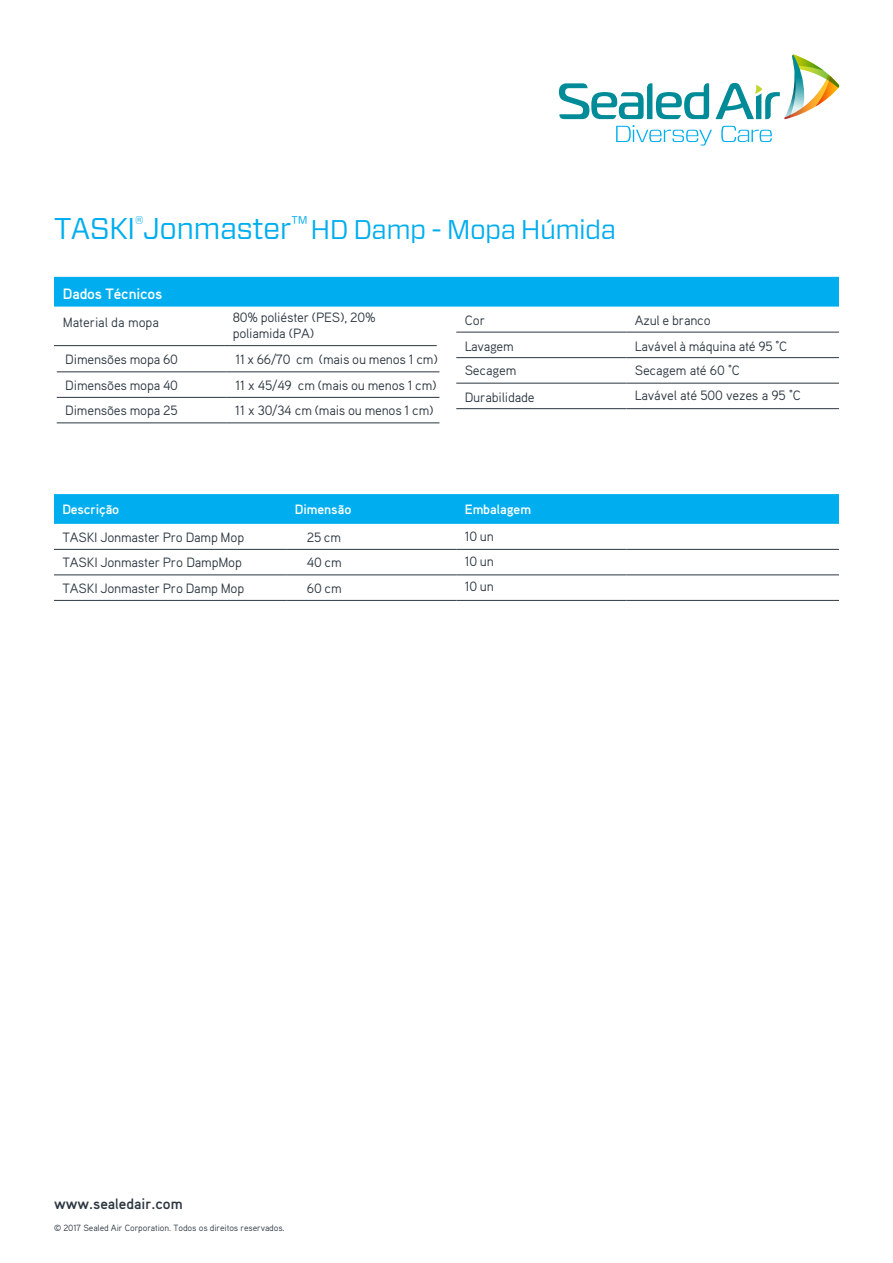
<style>
.page{position:relative;width:893px;height:1263px;background:#fff}
.page>*{position:absolute;margin:0;border:0;box-sizing:border-box;transform-origin:0 0}
.Product_Head_Blue_Pa{font:27px "Forza";letter-spacing:-.025em;color:#00aeef}
.t1{font:700 15px "Aaux Pro OT";color:#2c3741}
.Table_Text_Black{font:700 15px "Aaux Pro OT";letter-spacing:-.01em;color:#fff}
.Table_Text_Black-2{font:13.5px/16px "Aaux Pro OT";letter-spacing:-.015em;color:#2c3741}
.Table_Text_Black-3{font:700 13.5px/27.5px "Aaux Pro OT";letter-spacing:-.01em;color:#fff}
.Table_Heads_Bold_Whi{font:700 13.5px "Aaux Pro OT";letter-spacing:-.005em;color:#fff}
.t2{font:9px "Aaux Pro OT";letter-spacing:-.01em;color:#2c3741}
.s1{font-size:30px}
.s2{font-weight:400;color:#2c3741}
</style>
<div class="page">
<svg style="left:559px;top:83px;width:150px;height:36px"></svg>
<svg style="left:715px;top:55px;width:124px;height:64px"></svg>
<svg style="left:616px;top:125px;width:96px;height:21px"></svg>
<svg style="left:721px;top:126px;width:51px;height:16px"></svg>
<div style="left:54px;top:277px;width:785px;height:30px;background:#00aeef"></div>
<hr style="left:54px;top:345px;width:170px;height:1px;background:#2c3741">
<hr style="left:224px;top:345px;width:213px;height:1px;background:#2c3741">
<hr style="left:456px;top:332px;width:170px;height:1px;background:#2c3741">
<hr style="left:626px;top:332px;width:213px;height:1px;background:#2c3741">
<hr style="left:456px;top:357px;width:170px;height:1px;background:#2c3741">
<hr style="left:626px;top:357px;width:213px;height:1px;background:#2c3741">
<hr style="left:57px;top:371px;width:170px;height:1px;background:#2c3741">
<hr style="left:227px;top:371px;width:212px;height:1px;background:#2c3741">
<hr style="left:456px;top:383px;width:170px;height:1px;background:#2c3741">
<hr style="left:626px;top:383px;width:213px;height:1px;background:#2c3741">
<hr style="left:57px;top:397px;width:170px;height:1px;background:#2c3741">
<hr style="left:227px;top:397px;width:212px;height:1px;background:#2c3741">
<hr style="left:456px;top:408px;width:170px;height:1px;background:#2c3741">
<hr style="left:626px;top:408px;width:213px;height:1px;background:#2c3741">
<hr style="left:57px;top:422px;width:170px;height:1px;background:#2c3741">
<hr style="left:227px;top:422px;width:212px;height:1px;background:#2c3741">
<div style="left:54px;top:494px;width:785px;height:30px;background:#00aeef"></div>
<hr style="left:54px;top:549px;width:232px;height:1px;background:#2c3741">
<hr style="left:286px;top:549px;width:170px;height:1px;background:#2c3741">
<hr style="left:456px;top:549px;width:170px;height:1px;background:#2c3741">
<hr style="left:626px;top:549px;width:213px;height:1px;background:#2c3741">
<hr style="left:54px;top:574px;width:232px;height:1px;background:#2c3741">
<hr style="left:286px;top:574px;width:170px;height:1px;background:#2c3741">
<hr style="left:456px;top:574px;width:170px;height:1px;background:#2c3741">
<hr style="left:626px;top:574px;width:213px;height:1px;background:#2c3741">
<hr style="left:54px;top:600px;width:232px;height:1px;background:#2c3741">
<hr style="left:286px;top:600px;width:170px;height:1px;background:#2c3741">
<hr style="left:456px;top:600px;width:170px;height:1px;background:#2c3741">
<hr style="left:626px;top:600px;width:213px;height:1px;background:#2c3741">
<p class="Product_Head_Blue_Pa" style="left:54px;top:212px;width:563px"><span class="s1">TASKI</span><sup>®</sup><span class="s1">Jonmaster</span><sup>™</sup> HD Damp - Mopa Húmida</p>
<p class="Table_Text_Black" style="left:63px;top:284px;width:101px">Dados Técnicos</p>
<p class="Table_Text_Black-2" style="left:63px;top:314px;width:98px">Material da mopa</p>
<p class="Table_Text_Black-2" style="left:233px;top:308px;width:144px">80% poliéster (PES), 20% poliamida (PA)</p>
<p class="Table_Text_Black-2" style="left:65px;top:351px;width:114px">Dimensões mopa 60</p>
<p class="Table_Text_Black-2" style="left:235px;top:351px;width:204px">11 x 66/70 cm (mais ou menos 1 cm)</p>
<p class="Table_Text_Black-2" style="left:65px;top:377px;width:114px">Dimensões mopa 40</p>
<p class="Table_Text_Black-2" style="left:235px;top:377px;width:203px">11 x 45/49 cm (mais ou menos 1 cm)</p>
<p class="Table_Text_Black-2" style="left:65px;top:402px;width:114px">Dimensões mopa 25</p>
<p class="Table_Text_Black-2" style="left:235px;top:402px;width:200px">11 x 30/34 cm (mais ou menos 1 cm)</p>
<p class="Table_Text_Black-2" style="left:465px;top:312px;width:22px">Cor</p>
<p class="Table_Text_Black-2" style="left:635px;top:312px;width:77px">Azul e branco</p>
<p class="Table_Text_Black-2" style="left:465px;top:338px;width:50px">Lavagem</p>
<p class="Table_Text_Black-2" style="left:635px;top:338px;width:154px">Lavável à máquina até 95 °C</p>
<p class="Table_Text_Black-2" style="left:465px;top:389px;width:71px">Durabilidade</p>
<p class="Table_Text_Black-2" style="left:635px;top:387px;width:168px">Lavável até 500 vezes a 95 °C</p>
<p class="Table_Text_Black-2" style="left:465px;top:362px;width:53px">Secagem</p>
<p class="Table_Text_Black-2" style="left:635px;top:362px;width:107px">Secagem até 60 °C</p>
<p class="Table_Text_Black-3" style="left:62px;top:495px;width:58px">Descrição</p>
<p class="Table_Heads_Bold_Whi" style="left:295px;top:501px;width:58px">Dimensão</p>
<p class="Table_Text_Black-2" style="left:62px;top:528px;width:183px">TASKI Jonmaster Pro Damp Mop</p>
<p class="Table_Text_Black-2" style="left:307px;top:528px;width:36px">25 cm</p>
<p class="Table_Text_Black-3" style="left:465px;top:495px;width:68px">Embalagem<br><span class="s2">10 un</span></p>
<p class="Table_Text_Black-2" style="left:62px;top:554px;width:181px">TASKI Jonmaster Pro DampMop</p>
<p class="Table_Text_Black-2" style="left:307px;top:554px;width:37px">40 cm</p>
<p class="Table_Text_Black-2" style="left:465px;top:553px;width:31px">10 un</p>
<p class="Table_Text_Black-2" style="left:62px;top:580px;width:183px">TASKI Jonmaster Pro Damp Mop</p>
<p class="Table_Text_Black-2" style="left:307px;top:580px;width:37px">60 cm</p>
<p class="Table_Text_Black-2" style="left:465px;top:578px;width:31px">10 un</p>
<p class="t1" style="left:54px;top:1194px;width:130px">www.sealedair.com</p>
<p class="t2" style="left:54px;top:1222px;width:232px">© 2017 Sealed Air Corporation. Todos os direitos reservados.</p>
</div>
